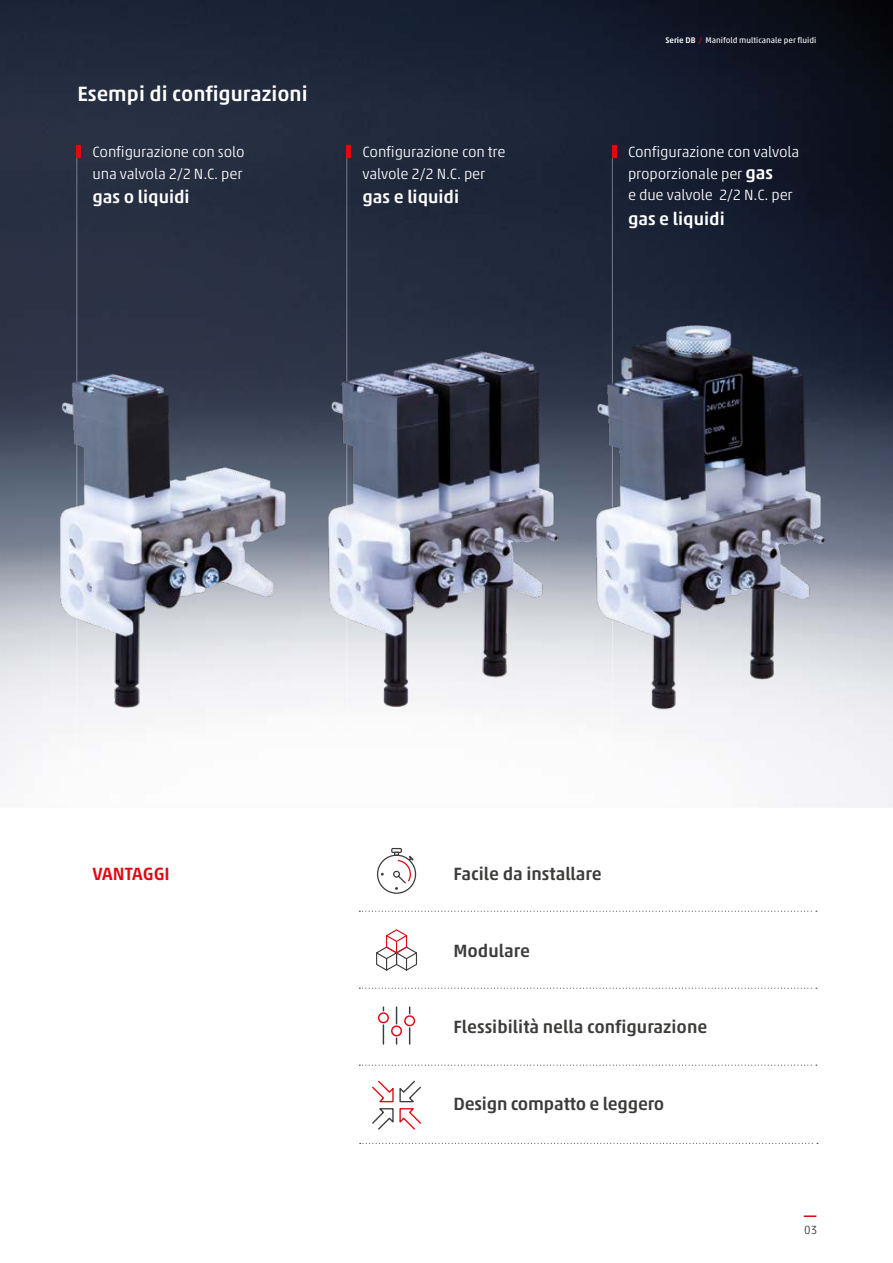
<style>
.page{position:relative;width:893px;height:1263px;background:#fff}
.page>*{position:absolute;margin:0;border:0;box-sizing:border-box;transform-origin:0 0}
.t1{font:500 21px "Akko W1 G";color:#fff}
.t2{font:500 18px "Akko W1 G";color:#3c3c3b}
.t3{font:500 18px "Akko W1 G";color:#fff}
.t4{font:500 18px "Akko W1 G";color:#e30613}
.t5{font:300 15px/21.6px "Akko W1 G";letter-spacing:-.01em;color:#fff}
.t6{font:300 12px "Akko W1 G";color:#3c3c3b}
.t7{font:8.25px "Akko W1 G";color:#fff}
.s1{font-weight:500}
.s2{color:#e30613}
.s3{font-weight:500;font-size:18px}
</style>
<div class="page">
<img style="left:0;top:0;width:893px;height:808px">
<svg style="left:804px;top:1215px;width:12px;height:2px"></svg>
<svg style="left:378px;top:1007px;width:38px;height:37px"></svg>
<svg style="left:376px;top:929px;width:41px;height:42px"></svg>
<svg style="left:377px;top:848px;width:39px;height:46px"></svg>
<svg style="left:372px;top:1080px;width:49px;height:50px"></svg>
<svg style="left:360px;top:1143px;width:458px;height:1px"></svg>
<svg style="left:359px;top:988px;width:458px;height:1px"></svg>
<svg style="left:359px;top:911px;width:458px;height:1px"></svg>
<svg style="left:359px;top:1064px;width:458px;height:2px"></svg>
<div style="left:346px;top:145px;width:5px;height:13px;background:#e30613"></div>
<hr style="left:77px;top:145px;width:4px;height:13px;background:#e30613">
<hr style="left:612px;top:145px;width:4px;height:13px;background:#e30613">
<hr style="left:77px;top:158px;width:1px;height:612px;background:#fff">
<hr style="left:346px;top:158px;width:1px;height:612px;background:#fff">
<hr style="left:612px;top:158px;width:1px;height:612px;background:#fff">
<img style="left:309px;top:322px;width:265px;height:411px">
<img style="left:44px;top:366px;width:265px;height:342px">
<img style="left:576px;top:288px;width:264px;height:444px">
<h1 class="t1" style="left:77px;top:79px;width:232px">Esempi di configurazioni</h1>
<p class="t5" style="left:92px;top:140px;width:154px">Configurazione con solo una valvola 2/2 N.C. per</p>
<p class="t3" style="left:92px;top:183px;width:99px">gas o liquidi</p>
<p class="t5" style="left:362px;top:140px;width:145px">Configurazione con tre valvole 2/2 N.C. per</p>
<p class="t3" style="left:362px;top:183px;width:98px">gas e liquidi</p>
<p class="t7" style="left:665px;top:34px;width:153px"><span class="s1">Serie DB</span> <span class="s2">/</span> Manifold multicanale per fluidi</p>
<p class="t5" style="left:628px;top:140px;width:173px">Configurazione con valvola proporzionale per <span class="s3">gas<br></span>e due valvole 2/2 N.C. per</p>
<p class="t3" style="left:628px;top:206px;width:98px">gas e liquidi</p>
<p class="t4" style="left:92px;top:860px;width:79px">VANTAGGI</p>
<p class="t2" style="left:453px;top:861px;width:150px">Facile da installare</p>
<p class="t2" style="left:453px;top:937px;width:78px">Modulare</p>
<p class="t2" style="left:453px;top:1014px;width:255px">Flessibilità nella configurazione</p>
<p class="t2" style="left:453px;top:1090px;width:213px">Design compatto e leggero</p>
<p class="t6" style="left:804px;top:1221px;width:15px">03</p>
</div>
